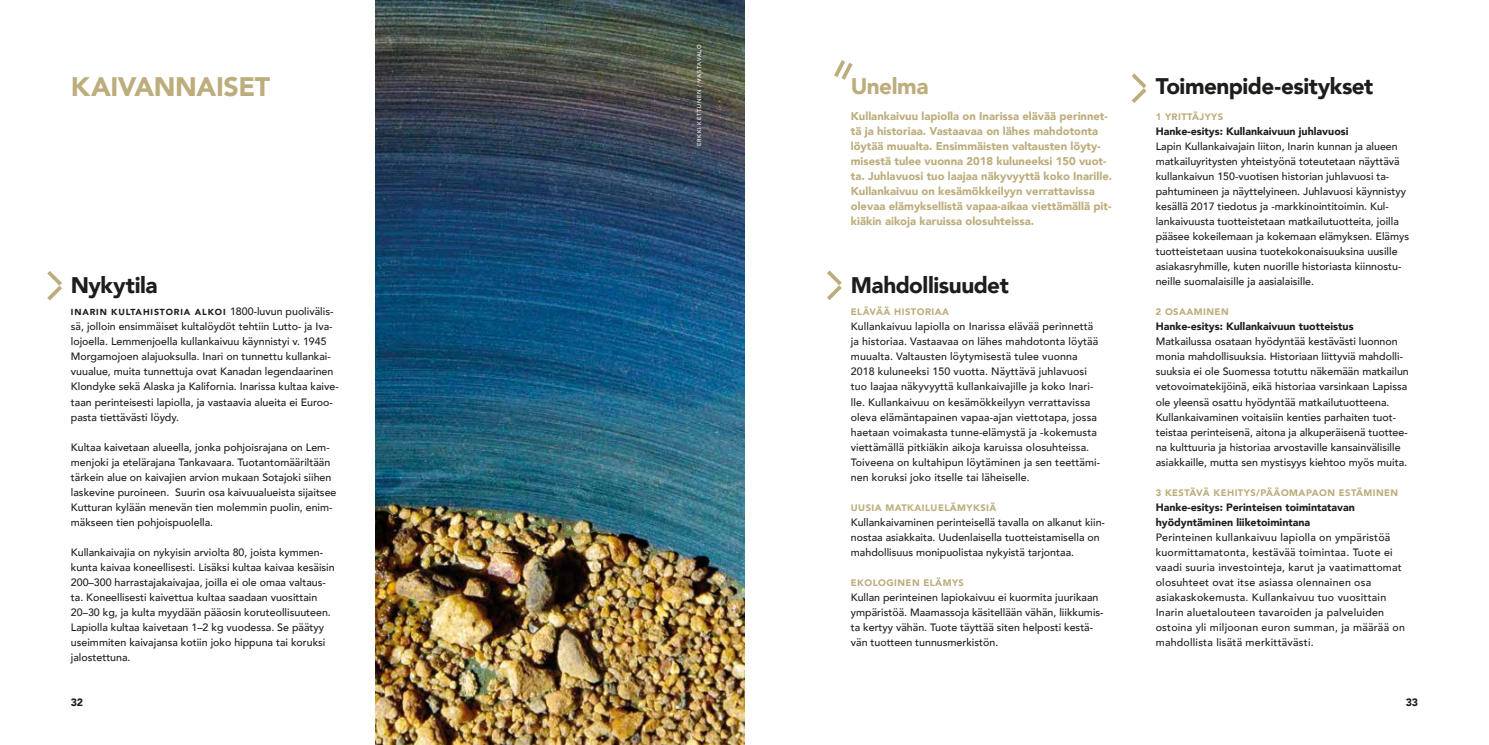
<style>
.page{position:relative;width:1489px;height:745px;background:#fff}
.page>*{position:absolute;margin:0;border:0;box-sizing:border-box;transform-origin:0 0}
.t1{font:900 26.75px "Avenir";letter-spacing:-.015em;color:#bdad7c}
.t2{font:900 22.5px "Avenir";letter-spacing:-.02em;color:#1d1d1b}
.t3{font:900 22.5px "Avenir";letter-spacing:-.02em;color:#bdad7c}
.t4{font:900 11.25px/15px "Avenir";color:#bdad7c}
.t5{font:500 10.62px/15px "Avenir";color:#1d1d1b}
.t6{font:500 10.62px/15px "Avenir";letter-spacing:.02em;color:#1d1d1b}
.t7{font:900 10.62px/15px "Avenir";color:#1d1d1b}
.t8{font:900 9.38px "Avenir";letter-spacing:.05em;color:#bdad7c}
.t9{font:900 8.75px "Avenir";letter-spacing:.1em;color:#1d1d1b}
.t10{font:500 5.62px "Avenir";letter-spacing:.125em;color:#fff}
.s1{font-weight:500;font-size:10.62px}
</style>
<div class="page">
<img style="left:376px;top:0;width:368px;height:744px">
<svg style="left:47px;top:271px;width:15px;height:30px"></svg>
<svg style="left:827px;top:270px;width:15px;height:30px"></svg>
<svg style="left:1131px;top:73px;width:16px;height:30px"></svg>
<svg style="left:834px;top:60px;width:19px;height:20px"></svg>
<h1 class="t1" style="left:71px;top:64px;width:201px">KAIVANNAISET</h1>
<p class="t10" style="left:694px;top:146px;width:103px;rotate:-90deg">ERKKI KETTUNEN / VASTAVALO</p>
<h2 class="t3" style="left:850px;top:67px;width:79px">Unelma</h2>
<p class="t4" style="left:850px;top:108px;width:263px">Kullankaivuu lapiolla on Inarissa elävää perinnet&shy;tä ja historiaa. Vastaavaa on lähes mahdotonta löytää muualta. Ensimmäisten valtausten löyty&shy;misestä tulee vuonna 2018 kuluneeksi 150 vuot&shy;ta. Juhlavuosi tuo laajaa näkyvyyttä koko Inarille.<br>Kullankaivuu on kesämökkeilyyn verrattavissa olevaa elämyksellistä vapaa-aikaa viettämällä pit&shy;kiäkin aikoja karuissa olosuhteissa.</p>
<h2 class="t2" style="left:71px;top:265px;width:88px">Nykytila</h2>
<h2 class="t2" style="left:850px;top:266px;width:159px">Mahdollisuudet</h2>
<p class="t9" style="left:71px;top:304px;width:264px">INARIN KULTAHISTORIA ALKOI <span class="s1">1800-luvun puolivälis-</span></p>
<p class="t5" style="left:71px;top:318px;width:269px">sä, jolloin ensimmäiset kultalöydöt tehtiin Lutto- ja Iva&shy;lojoella. Lemmenjoella kullankaivuu käynnistyi v. 1945<br>Morgamojoen alajuoksulla. Inari on tunnettu kullankai&shy;vuualue, muita tunnettuja ovat Kanadan legendaarinen Klondyke sekä Alaska ja Kalifornia. Inarissa kultaa kaive&shy;taan perinteisesti lapiolla, ja vastaavia alueita ei Euroo&shy;pasta tiettävästi löydy.</p>
<p class="t5" style="left:71px;top:438px;width:267px">Kultaa kaivetaan alueella, jonka pohjoisrajana on Lem&shy;menjoki ja etelärajana Tankavaara. Tuotantomääriltään tärkein alue on kaivajien arvion mukaan Sotajoki siihen laskevine puroineen. Suurin osa kaivuualueista sijaitsee Kutturan kylään menevän tien molemmin puolin, enim&shy;mäkseen tien pohjoispuolella.</p>
<p class="t5" style="left:71px;top:543px;width:265px">Kullankaivajia on nykyisin arviolta 80, joista kymmen&shy;kunta kaivaa koneellisesti. Lisäksi kultaa kaivaa kesäisin 200–300 harrastajakaivajaa, joilla ei ole omaa valtaus&shy;ta. Koneellisesti kaivettua kultaa saadaan vuosittain 20–30 kg, ja kulta myydään pääosin koruteollisuuteen.<br>Lapiolla kultaa kaivetaan 1–2 kg vuodessa. Se päätyy useimmiten kaivajansa kotiin joko hippuna tai koruksi jalostettuna.</p>
<p class="t8" style="left:850px;top:304px;width:100px">ELÄVÄÄ HISTORIAA</p>
<p class="t5" style="left:850px;top:318px;width:251px">Kullankaivuu lapiolla on Inarissa elävää perinnettä ja historiaa. Vastaavaa on lähes mahdotonta löytää muualta. Valtausten löytymisestä tulee vuonna 2018 kuluneeksi 150 vuotta. Näyttävä juhlavuosi tuo laajaa näkyvyyttä kullankaivajille ja koko Inari&shy;lle. Kullankaivuu on kesämökkeilyyn verrattavissa oleva elämäntapainen vapaa-ajan viettotapa, jossa haetaan voimakasta tunne-elämystä ja -kokemusta viettämällä pitkiäkin aikoja karuissa olosuhteissa.<br>Toiveena on kultahipun löytäminen ja sen teettämi&shy;nen koruksi joko itselle tai läheiselle.</p>
<p class="t8" style="left:850px;top:499px;width:147px">UUSIA MATKAILUELÄMYKSIÄ</p>
<p class="t5" style="left:850px;top:513px;width:255px">Kullankaivaminen perinteisellä tavalla on alkanut kiin&shy;nostaa asiakkaita. Uudenlaisella tuotteistamisella on mahdollisuus monipuolistaa nykyistä tarjontaa.</p>
<p class="t8" style="left:850px;top:574px;width:115px">EKOLOGINEN ELÄMYS</p>
<p class="t5" style="left:850px;top:588px;width:254px">Kullan perinteinen lapiokaivuu ei kuormita juurikaan ympäristöä. Maamassoja käsitellään vähän, liikkumis&shy;ta kertyy vähän. Tuote täyttää siten helposti kestä&shy;vän tuotteen tunnusmerkistön.</p>
<h2 class="t2" style="left:1155px;top:67px;width:219px">Toimenpide-esitykset</h2>
<p class="t8" style="left:1155px;top:109px;width:69px">1 YRITTÄJYYS</p>
<p class="t7" style="left:1155px;top:124px;width:194px">Hanke-esitys: Kullankaivuun juhlavuosi</p>
<p class="t5" style="left:1155px;top:138px;width:255px">Lapin Kullankaivajain liiton, Inarin kunnan ja alueen matkailuyritysten yhteistyönä toteutetaan näyttävä kullankaivun 150-vuotisen historian juhlavuosi ta&shy;pahtumineen ja näyttelyineen. Juhlavuosi käynnistyy kesällä 2017 tiedotus ja -markkinointitoimin. Kul&shy;lankaivuusta tuotteistetaan matkailutuotteita, joilla pääsee kokeilemaan ja kokemaan elämyksen. Elämys tuotteistetaan uusina tuotekokonaisuuksina uusille asiakasryhmille, kuten nuorille historiasta kiinnostu&shy;neille suomalaisille ja aasialaisille.</p>
<p class="t8" style="left:1155px;top:304px;width:74px">2 OSAAMINEN</p>
<p class="t7" style="left:1155px;top:319px;width:199px">Hanke-esitys: Kullankaivuun tuotteistus</p>
<p class="t5" style="left:1155px;top:333px;width:254px">Matkailussa osataan hyödyntää kestävästi luonnon monia mahdollisuuksia. Historiaan liittyviä mahdolli&shy;suuksia ei ole Suomessa totuttu näkemään matkailun vetovoimatekijöinä, eikä historiaa varsinkaan Lapissa ole yleensä osattu hyödyntää matkailutuotteena.<br>Kullankaivaminen voitaisiin kenties parhaiten tuot&shy;teistaa perinteisenä, aitona ja alkuperäisenä tuottee&shy;na kulttuuria ja historiaa arvostaville kansainvälisille asiakkaille, mutta sen mystisyys kiehtoo myös muita.</p>
<p class="t8" style="left:1155px;top:484px;width:244px">3 KESTÄVÄ KEHITYS/PÄÄOMAPAON ESTÄMINEN</p>
<p class="t7" style="left:1155px;top:499px;width:201px">Hanke-esitys: Perinteisen toimintatavan hyödyntäminen liiketoimintana</p>
<p class="t6" style="left:1155px;top:528px;width:251px">Perinteinen kullankaivuu lapiolla on ympäristöä kuormittamatonta, kestävää toimintaa. Tuote ei vaadi suuria investointeja, karut ja vaatimattomat olosuhteet ovat itse asiassa olennainen osa asiakaskokemusta. Kullankaivuu tuo vuosittain Inarin aluetalouteen tavaroiden ja palveluiden ostoina yli miljoonan euron summan, ja määrää on mahdollista lisätä merkittävästi.</p>
<p class="t7" style="left:71px;top:694px;width:14px">32</p>
<p class="t7" style="left:1405px;top:694px;width:14px">33</p>
</div>
